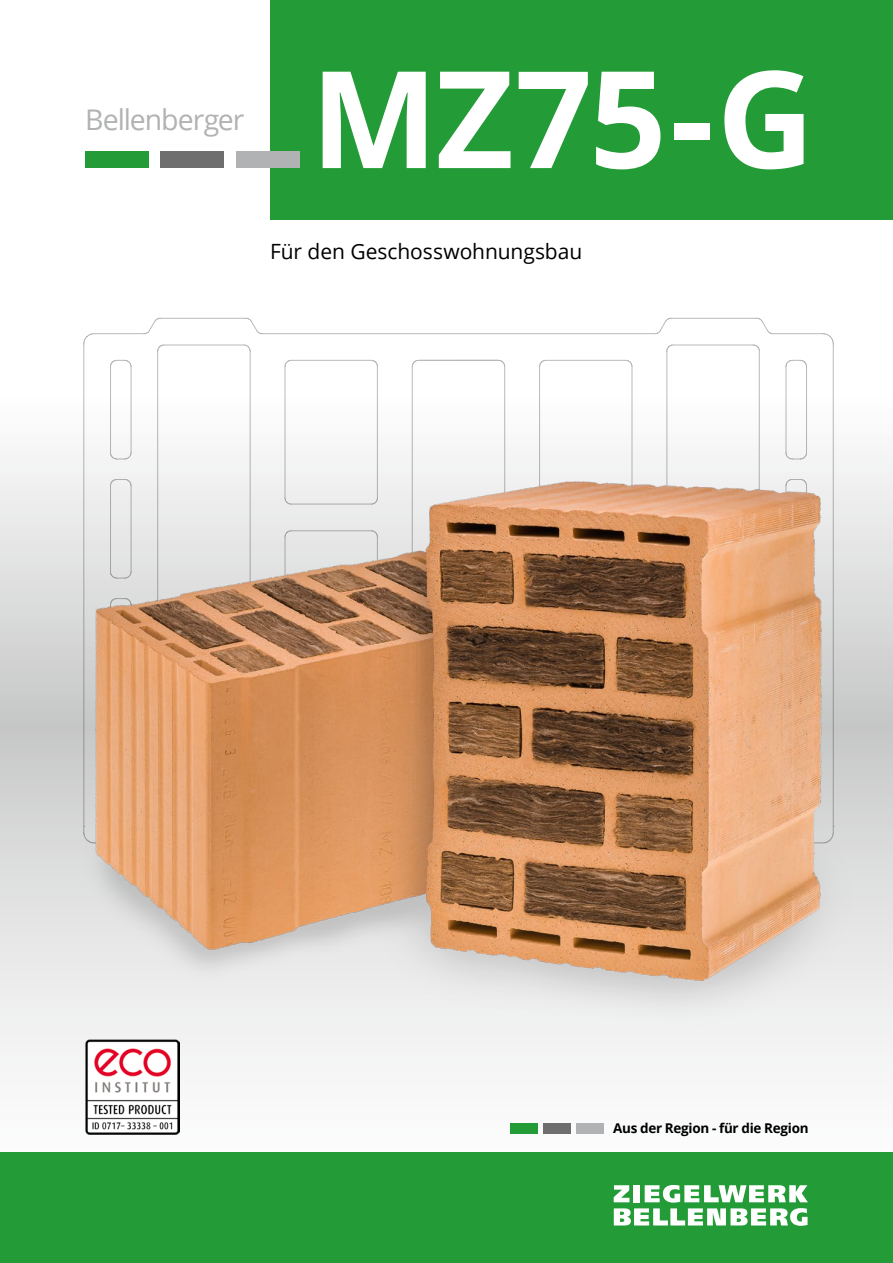
<style>
.page{position:relative;width:893px;height:1263px;background:#fff}
.page>*{position:absolute;margin:0;border:0;box-sizing:border-box;transform-origin:0 0}
.t1{font:700 135px "Open Sans";color:#fff}
.t2{font:28.5px "Open Sans";letter-spacing:-.035em;color:#b1b2b3}
.t3{font:21px "Open Sans";letter-spacing:-.005em;color:#000}
.t4{font:700 13.5px "Open Sans";letter-spacing:-.02em;color:#000}
</style>
<div class="page">
<div style="left:0;top:1152px;width:893px;height:111px;background:#239b36"></div>
<svg style="left:614px;top:1208px;width:193px;height:18px"></svg>
<svg style="left:614px;top:1185px;width:15px;height:17px"></svg>
<div style="left:633px;top:1185px;width:7px;height:17px;background:#fff"></div>
<svg style="left:645px;top:1185px;width:163px;height:17px"></svg>
<div style="left:270px;top:0;width:623px;height:219px;background:#239b36"></div>
<div style="left:85px;top:152px;width:63px;height:16px;background:#239b36"></div>
<div style="left:161px;top:152px;width:63px;height:16px;background:#6e6e6e"></div>
<div style="left:237px;top:152px;width:63px;height:16px;background:#b1b2b3"></div>
<div style="left:511px;top:1123px;width:27px;height:10px;background:#239b36"></div>
<div style="left:543px;top:1123px;width:28px;height:10px;background:#6e6e6e"></div>
<div style="left:576px;top:1123px;width:27px;height:10px;background:#b1b2b3"></div>
<svg style="left:163px;top:344px;width:462px;height:113px"></svg>
<svg style="left:625px;top:344px;width:135px;height:113px"></svg>
<img style="left:0;top:457px;width:885px;height:630px">
<img style="left:85px;top:1040px;width:94px;height:94px">
<h2 class="t2" style="left:85px;top:100px;width:161px">Bellenberger</h2>
<h1 class="t1" style="left:310px;top:24px;width:505px">MZ75-G</h1>
<p class="t3" style="left:270px;top:237px;width:314px">Für den Geschosswohnungsbau</p>
<p class="t4" style="left:613px;top:1118px;width:197px">Aus der Region - für die Region</p>
</div>
